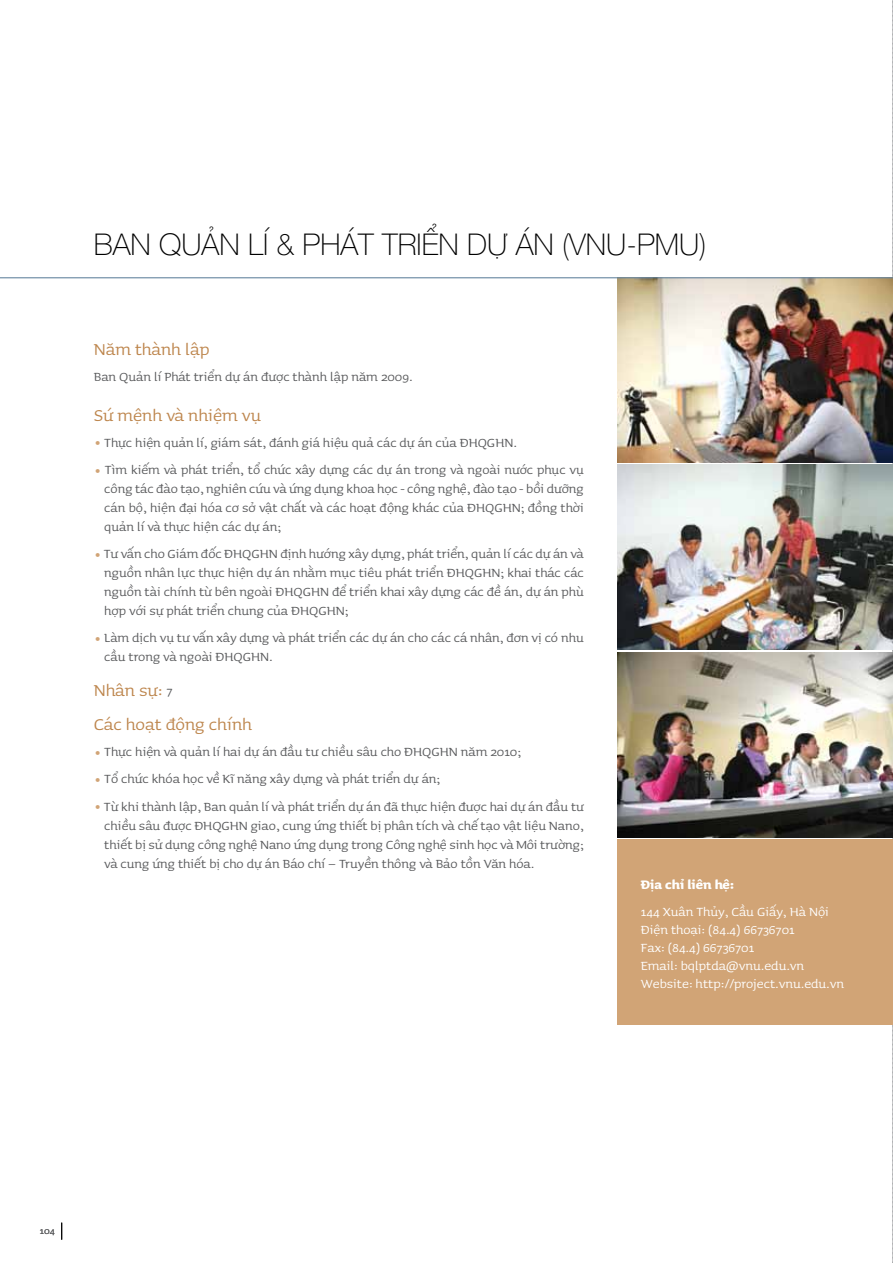
<style>
.page{position:relative;width:893px;height:1263px;background:#fff}
.page>*{position:absolute;margin:0;border:0;box-sizing:border-box;transform-origin:0 0}
.t1{font:30px "Oxydesign HE35 Thin";color:#000}
.t2{font:21px/33.8px "Oxydesign SR";color:#bd854c}
.t3{font:15.75px/18.9px "Oxydesign SR";color:#58595b;text-align:justify}
.t4{font:15.75px/18px "Oxydesign SR";color:#fff}
.t5{font:15.75px "Oxydesign SR Bold";color:#fff}
.t6{font:12px "Oxydesign SR";color:#58595b}
.s1{font-size:15.75px;color:#58595b}
</style>
<div class="page">
<svg style="left:892px;top:0;width:1px;height:1263px"></svg>
<svg style="left:61px;top:1222px;width:1px;height:18px"></svg>
<div style="left:617px;top:840px;width:276px;height:185px;background:#d1a476"></div>
<img style="left:617px;top:278px;width:276px;height:184px">
<img style="left:617px;top:465px;width:276px;height:185px">
<img style="left:617px;top:652px;width:276px;height:185px">
<hr style="left:0;top:277px;width:893px;height:1px;background:#6786a0">
<h1 class="t1" style="left:94px;top:224px;width:614px">BAN QUẢN LÍ &amp; PHÁT TRIỂN DỰ ÁN (VNU -PMU)</h1>
<h2 class="t2" style="left:94px;top:332px;width:117px">Năm thành lập</h2>
<p class="t3" style="left:94px;top:367px;width:320px">Ban Quản lí Phát triển dự án được thành lập năm 2009.</p>
<h2 class="t2" style="left:94px;top:398px;width:169px">Sứ mệnh và nhiệm vụ</h2>
<p class="t3" style="left:94px;top:432px;width:425px"><sub>•</sub> Thực hiện quản lí, giám sát, đánh giá hiệu quả các dự án của ĐHQGHN.</p>
<p class="t3" style="left:104px;top:460px;width:481px;text-indent:-11px"><sub>•</sub> Tìm kiếm và phát triển, tổ chức xây dựng các dự án trong và ngoài nước phục vụ công tác đào tạo, nghiên cứu và ứng dụng khoa học - công nghệ, đào tạo - bồi dưỡng cán bộ, hiện đại hóa cơ sở vật chất và các hoạt động khác của ĐHQGHN; đồng thời quản lí và thực hiện các dự án;</p>
<p class="t3" style="left:104px;top:544px;width:481px;text-indent:-11px"><sub>•</sub> Tư vấn cho Giám đốc ĐHQGHN định hướng xây dựng, phát triển, quản lí các dự án và nguồn nhân lực thực hiện dự án nhằm mục tiêu phát triển ĐHQGHN; khai thác các nguồn tài chính từ bên ngoài ĐHQGHN để triển khai xây dựng các đề án, dự án phù hợp với sự phát triển chung của ĐHQGHN;</p>
<p class="t3" style="left:104px;top:628px;width:481px;text-indent:-10px"><sub>•</sub> Làm dịch vụ tư vấn xây dựng và phát triển các dự án cho các cá nhân, đơn vị có nhu cầu trong và ngoài ĐHQGHN.</p>
<h2 class="t2" style="left:94px;top:673px;width:160px">Nhân sự: <span class="s1">7<br></span>Các hoạt động chính</h2>
<p class="t3" style="left:94px;top:742px;width:429px"><sub>•</sub> Thực hiện và quản lí hai dự án đầu tư chiều sâu cho ĐHQGHN năm 2010;</p>
<p class="t3" style="left:94px;top:769px;width:348px"><sub>•</sub> Tổ chức khóa học về Kĩ năng xây dựng và phát triển dự án;</p>
<p class="t3" style="left:104px;top:797px;width:481px;text-indent:-10px"><sub>•</sub> Từ khi thành lập, Ban quản lí và phát triển dự án đã thực hiện được hai dự án đầu tư chiều sâu được ĐHQGHN giao, cung ứng thiết bị phân tích và chế tạo vật liệu Nano, thiết bị sử dụng công nghệ Nano ứng dụng trong Công nghệ sinh học và Môi trường; và cung ứng thiết bị cho dự án Báo chí – Truyền thông và Bảo tồn Văn hóa.</p>
<p class="t5" style="left:641px;top:874px;width:95px">Địa chỉ liên hệ:</p>
<p class="t4" style="left:641px;top:902px;width:205px">144 Xuân Thủy, Cầu Giấy, Hà Nội<br>Điện thoại: (84.4) 66736701<br>Fax: (84.4) 66736701<br>Email: bqlptda@vnu.edu.vn<br>Website: http://project.vnu.edu.vn</p>
<p class="t6" style="left:40px;top:1224px;width:16px">104</p>
</div>
